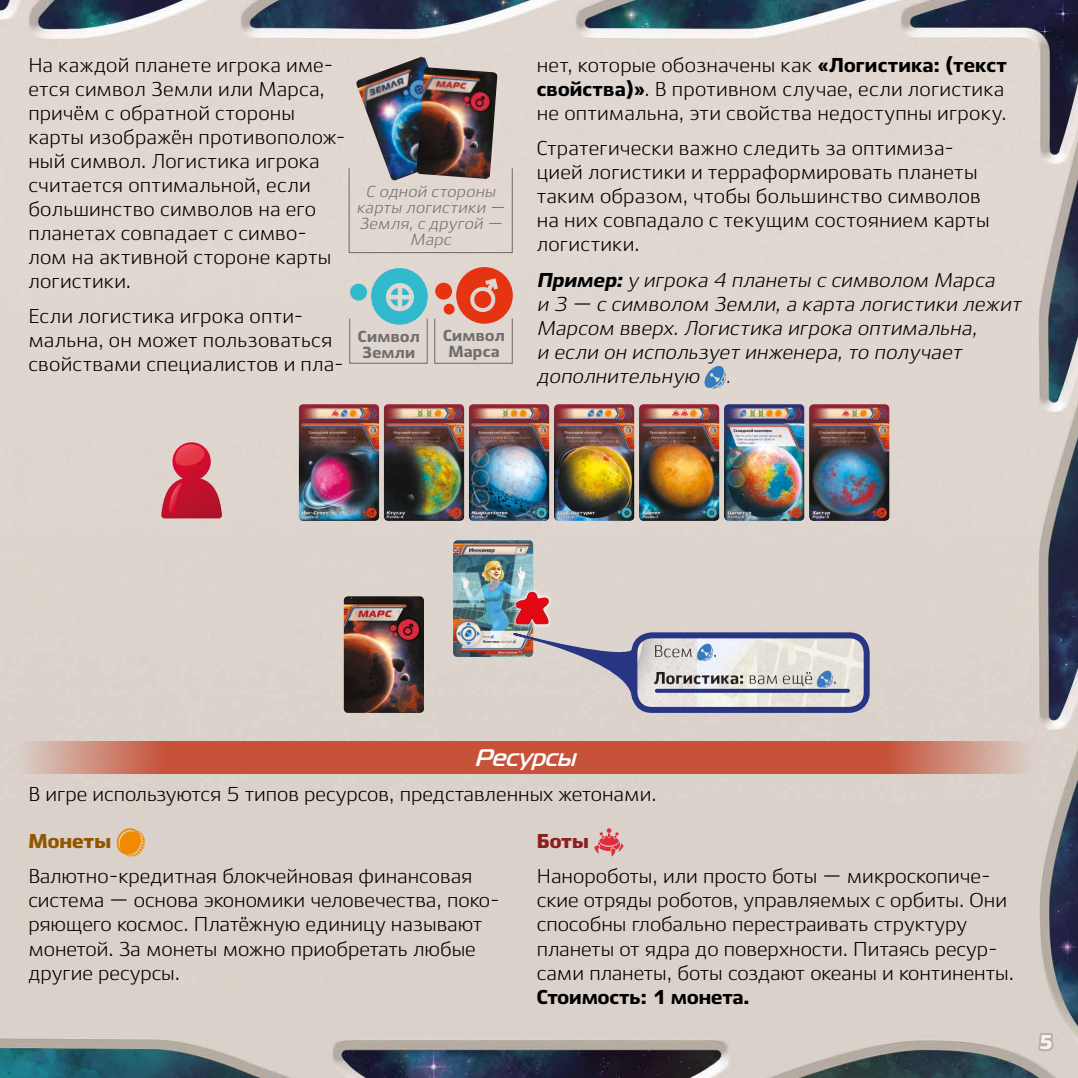
<style>
.page{position:relative;width:1078px;height:1078px;background:#fff}
.page>*{position:absolute;margin:0;border:0;box-sizing:border-box;transform-origin:0 0}
.t1{font:italic 700 24px "Magistral C";color:#fff}
.t2{font:20px/24px "Ekibastuz";letter-spacing:.005em;color:#000}
.t3{font:italic 20px/24px "Ekibastuz";color:#000}
.t4{font:900 20px "Ekibastuz";color:#000}
.t5{font:800 20px "Ekibastuz";color:#925600}
.t6{font:800 20px "Ekibastuz";color:#8c1f22}
.t7{font:800 20px "Ekibastuz";color:#f4f1f1}
.t8{font:italic 16px/16px "Ekibastuz";color:#706f6f;text-align:center}
.t9{font:900 16px/16px "Ekibastuz";letter-spacing:.015em;color:#706f6f}
.s1{font-weight:900}
.s2{font-weight:300}
</style>
<div class="page">
<img style="left:0;top:0;width:1077px;height:1077px">
<svg style="left:1034px;top:1030px;width:21px;height:22px"></svg>
<svg style="left:10px;top:741px;width:513px;height:32px;background:#c96650"></svg>
<svg style="left:523px;top:741px;width:515px;height:32px;background:#c9654f"></svg>
<svg style="left:115px;top:826px;width:30px;height:30px"></svg>
<svg style="left:594px;top:828px;width:29px;height:28px"></svg>
<svg style="left:703px;top:364px;width:22px;height:25px"></svg>
<div style="left:435px;top:282px;width:17px;height:17px;background:#e63312;border-radius:50%"></div>
<div style="left:443px;top:303px;width:11px;height:11px;background:#e63312;border-radius:50%"></div>
<svg style="left:456px;top:267px;width:56px;height:56px;background:#e3654c"></svg>
<div style="left:350px;top:283px;width:17px;height:17px;background:#31b9ce;border-radius:50%"></div>
<svg style="left:371px;top:268px;width:56px;height:56px;background:#6ec3ce"></svg>
<div style="left:434px;top:318px;width:78px;height:46px;border:1px solid #706f6f"></div>
<div style="left:349px;top:318px;width:78px;height:46px;border:1px solid #706f6f"></div>
<img style="left:299px;top:404px;width:80px;height:116px">
<img style="left:384px;top:404px;width:80px;height:116px">
<img style="left:469px;top:404px;width:80px;height:116px">
<img style="left:724px;top:404px;width:80px;height:116px">
<img style="left:554px;top:404px;width:80px;height:116px">
<img style="left:808px;top:404px;width:81px;height:116px">
<img style="left:639px;top:404px;width:80px;height:116px">
<img style="left:453px;top:540px;width:80px;height:116px">
<svg style="left:161px;top:442px;width:61px;height:76px;background:#cf5565"></svg>
<div style="left:510px;top:586px;width:44px;height:43px;background:#fff;opacity:.75"></div>
<svg style="left:516px;top:591px;width:33px;height:33px"></svg>
<img style="left:344px;top:596px;width:80px;height:116px">
<img style="left:634px;top:635px;width:232px;height:74px">
<div style="left:631px;top:632px;width:238px;height:80px;border:6px solid #283583;border-radius:18px"></div>
<svg style="left:512px;top:633px;width:124px;height:67px;background:#b9b2ba"></svg>
<svg style="left:656px;top:688px;width:191px;height:4px"></svg>
<img style="left:355px;top:57px;width:106px;height:124px">
<img style="left:416px;top:67px;width:81px;height:112px">
<div style="left:348px;top:168px;width:164px;height:85px;border:1px solid #706f6f"></div>
<p class="t2" style="left:28px;top:53px;width:318px">На каждой планете игрока име&shy;ется символ Земли или Марса, причём с обратной стороны карты изображён противополож&shy;ный символ. Логистика игрока считается оптимальной, если большинство символов на его планетах совпадает с симво&shy;лом на активной стороне карты логистики.</p>
<p class="t2" style="left:28px;top:304px;width:317px">Если логистика игрока опти&shy;мальна, он может пользоваться свойствами специалистов и пла-</p>
<p class="t8" style="left:356px;top:183px;width:153px">C одной стороны карты логистики —<br>Земля,с другой —<br>Марс</p>
<p class="t9" style="left:358px;top:328px;width:63px">Символ<br>Земли</p>
<p class="t9" style="left:443px;top:327px;width:63px;text-align:center">Символ<br>Марса</p>
<p class="t2" style="left:536px;top:53px;width:471px">нет, которые обозначены как <span class="s1">«Логистика: (текст свойства)»</span>. В противном случае, если логистика не оптимальна, эти свойства недоступны игроку.</p>
<p class="t2" style="left:536px;top:136px;width:454px">Стратегически важно следить за оптимиза&shy;цией логистики и терраформировать планеты таким образом, чтобы большинство символов на них совпадало с текущим состоянием карты логистики.</p>
<p class="t3" style="left:536px;top:267px;width:489px"><span class="s1">Пример:</span>у игрока 4 планеты с символом Марса<br>и 3 — с символом Земли,а карта логистики лежит Марсом вверх.Логистика игрока оптимальна,<br>и если он использует инженера,то получает дополнительную <span class="s2">.</span></p>
<p class="t1" style="left:474px;top:743px;width:109px">Ресурсы</p>
<p class="t2" style="left:28px;top:782px;width:629px">В игре используются 5 типов ресурсов, представленных жетонами.</p>
<p class="t5" style="left:28px;top:828px;width:84px">Монеты</p>
<p class="t2" style="left:28px;top:864px;width:472px">Валютно-кредитная блокчейновая финансовая система — основа экономики человечества, поко&shy;ряющего космос. Платёжную единицу называют монетой. За монеты можно приобретать любые другие ресурсы.</p>
<p class="t6" style="left:536px;top:828px;width:53px">Боты</p>
<p class="t2" style="left:536px;top:864px;width:478px">Нанороботы, или просто боты — микроскопиче&shy;ские отряды роботов, управляемых с орбиты. Они способны глобально перестраивать структуру планеты от ядра до поверхности. Питаясь ресур&shy;сами планеты, боты создают океаны и континенты.</p>
<p class="t4" style="left:536px;top:984px;width:214px">Стоимость: 1 монета.</p>
<p class="t7" style="left:1038px;top:1029px;width:15px">5</p>
</div>
